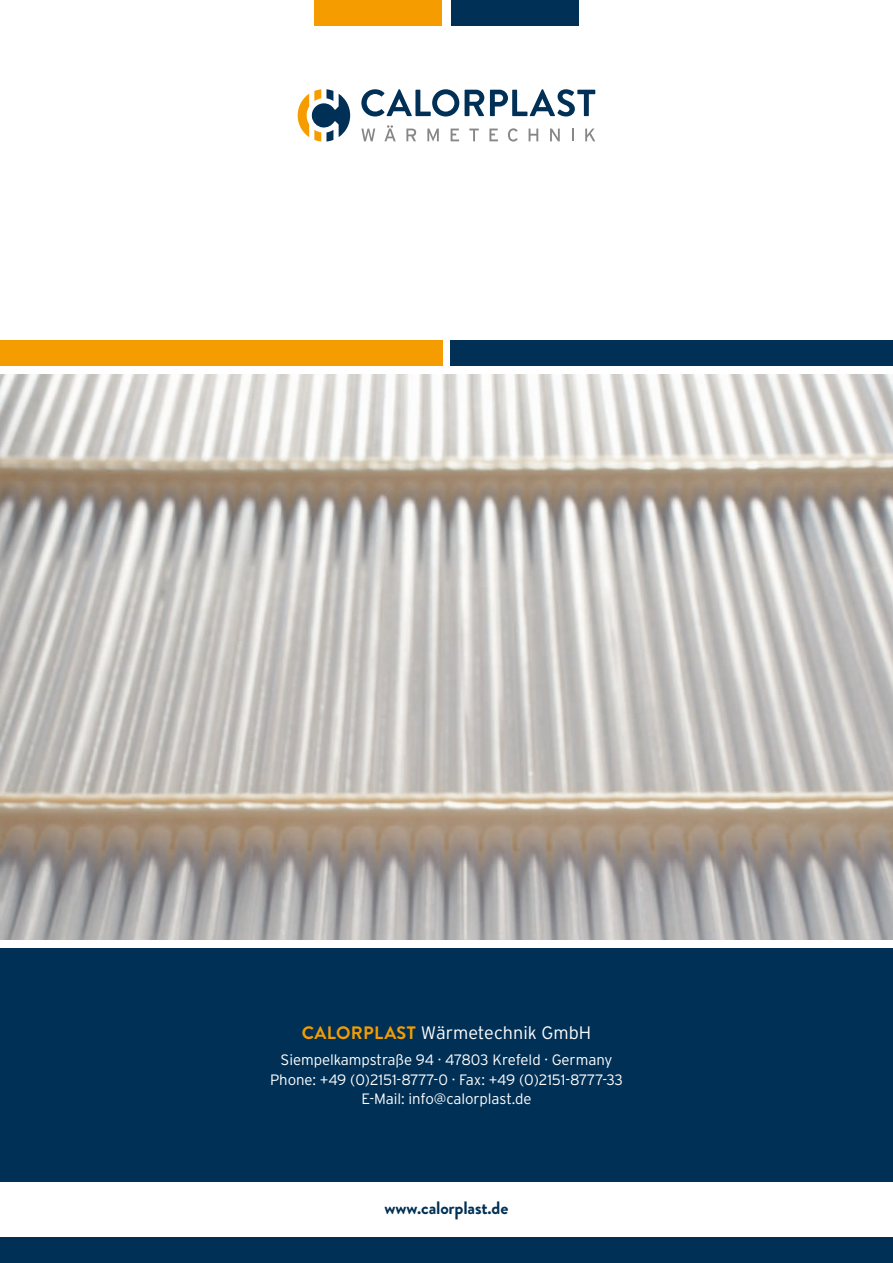
<style>
.page{position:relative;width:893px;height:1263px;background:#fff}
.page>*{position:absolute;margin:0;border:0;box-sizing:border-box;transform-origin:0 0}
.t1{font:300 18px "Interstate";color:#fff}
.t2{font:700 18px "Brandon Grotesque";letter-spacing:-.01em;color:#003056}
.t3{font:300 15px/19.5px "Interstate";letter-spacing:-.005em;color:#fff;text-align:center}
.s1{font-family:"Brandon Grotesque";font-weight:700;color:#f59d00}
</style>
<div class="page">
<img style="left:0;top:374px;width:893px;height:566px">
<div style="left:451px;top:0;width:127px;height:26px;background:#003056"></div>
<div style="left:315px;top:0;width:127px;height:26px;background:#f59d00"></div>
<div style="left:451px;top:340px;width:442px;height:26px;background:#003056"></div>
<div style="left:0;top:340px;width:442px;height:26px;background:#f59d00"></div>
<svg style="left:298px;top:89px;width:52px;height:53px"></svg>
<svg style="left:361px;top:89px;width:98px;height:27px"></svg>
<svg style="left:465px;top:90px;width:19px;height:26px"></svg>
<svg style="left:490px;top:89px;width:105px;height:27px"></svg>
<svg style="left:361px;top:129px;width:14px;height:12px"></svg>
<svg style="left:384px;top:125px;width:12px;height:16px"></svg>
<svg style="left:406px;top:129px;width:10px;height:12px"></svg>
<svg style="left:427px;top:129px;width:12px;height:13px"></svg>
<svg style="left:451px;top:129px;width:8px;height:12px"></svg>
<svg style="left:469px;top:129px;width:10px;height:12px"></svg>
<svg style="left:489px;top:129px;width:9px;height:12px"></svg>
<svg style="left:508px;top:128px;width:10px;height:14px"></svg>
<svg style="left:529px;top:129px;width:9px;height:12px"></svg>
<svg style="left:550px;top:129px;width:10px;height:12px"></svg>
<svg style="left:572px;top:129px;width:1px;height:12px"></svg>
<svg style="left:585px;top:129px;width:10px;height:12px"></svg>
<div style="left:0;top:1237px;width:893px;height:26px;background:#003056"></div>
<div style="left:0;top:948px;width:893px;height:234px;background:#003056"></div>
<p class="t1" style="left:302px;top:1023px;width:291px"><span class="s1">CALORPLAST</span> Wärmetechnik GmbH</p>
<p class="t3" style="left:270px;top:1050px;width:354px">Siempelkampstraße 94 · 47803 Krefeld · Germany<br>Phone: +49 (0)2151-8777-0 · Fax: +49 (0)2151-8777-33<br>E-Mail: info@calorplast.de</p>
<p class="t2" style="left:385px;top:1195px;width:125px">www.calorplast.de</p>
</div>
